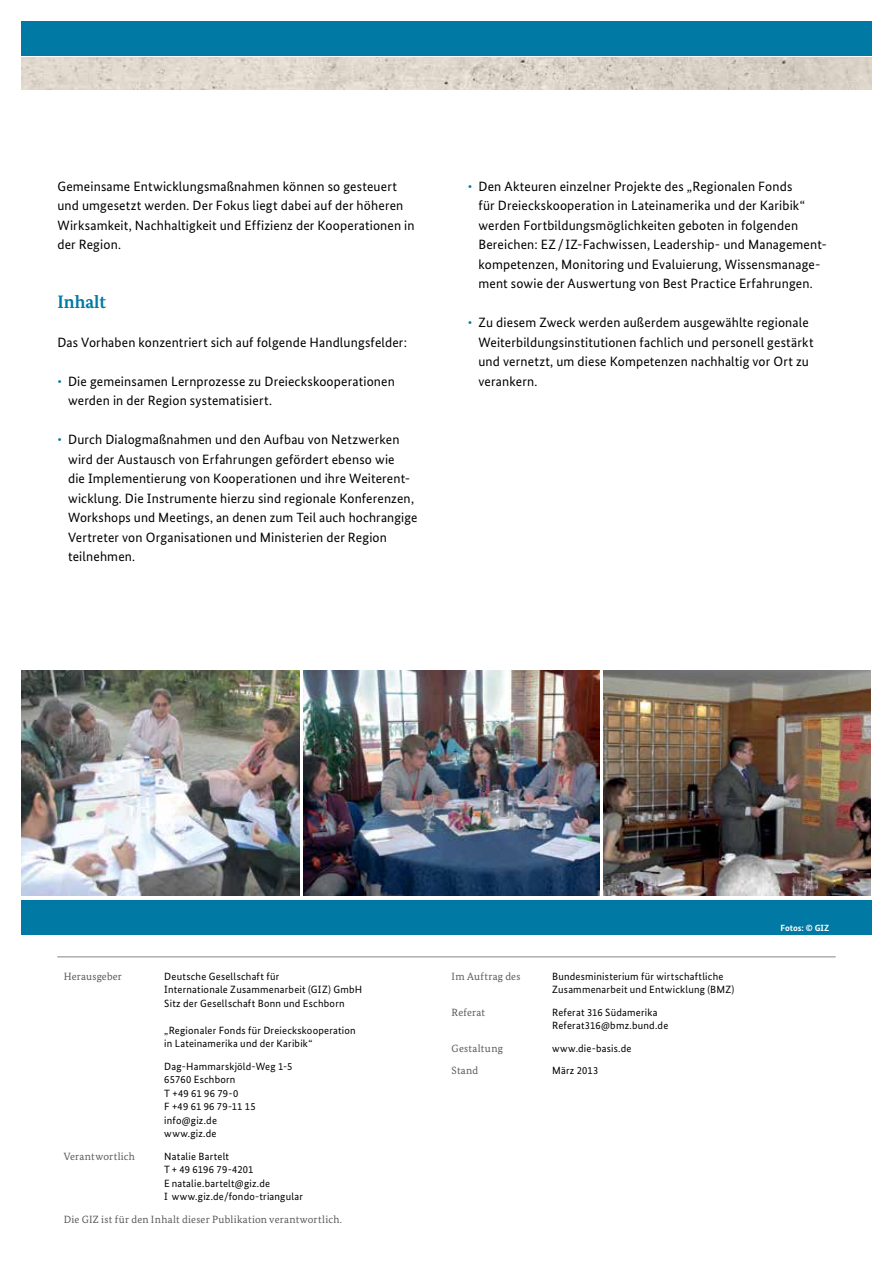
<style>
.page{position:relative;width:893px;height:1263px;background:#fff}
.page>*{position:absolute;margin:0;border:0;box-sizing:border-box;transform-origin:0 0}
.t1{font:700 18px "Bundes Serif";color:#007aa4}
.t2{font:13.5px/19.5px "Bundes Sans";letter-spacing:.01em;color:#000}
.t3{font:13.35px "Bundes Sans";letter-spacing:.01em;color:#000}
.t4{font:10.5px/13.5px "Bundes Sans";letter-spacing:.02em;color:#000}
.t5{font:10.5px "Bundes Serif";letter-spacing:.025em;color:#58595b}
.t6{font:700 9px "Bundes Sans";color:#fff}
.s1{color:#007aa4}
</style>
<div class="page">
<svg style="left:118px;top:670px;width:198px;height:226px"></svg>
<div style="left:21px;top:21px;width:851px;height:34px;background:#007aa4"></div>
<img style="left:21px;top:57px;width:851px;height:32px">
<hr style="left:57px;top:956px;width:779px;height:1px;background:#a9abae">
<img style="left:21px;top:671px;width:278px;height:225px">
<img style="left:303px;top:671px;width:297px;height:225px">
<img style="left:604px;top:671px;width:266px;height:225px">
<div style="left:21px;top:900px;width:851px;height:34px;background:#007aa4"></div>
<p class="t2" style="left:57px;top:176px;width:359px">Gemeinsame Entwicklungsmaßnahmen können so gesteuert und umgesetzt werden. Der Fokus liegt dabei auf der höheren Wirksamkeit, Nachhaltigkeit und Effizienz der Kooperationen in der Region.</p>
<h1 class="t1" style="left:57px;top:290px;width:50px">Inhalt</h1>
<p class="t2" style="left:57px;top:332px;width:351px">Das Vorhaben konzentriert sich auf folgende Handlungsfelder:</p>
<p class="t2" style="left:68px;top:371px;width:328px;text-indent:-11px"><span class="s1">•</span> Die gemeinsamen Lernprozesse zu Dreieckskooperationen werden in der Region systematisiert.</p>
<p class="t2" style="left:68px;top:429px;width:347px;text-indent:-11px"><span class="s1">•</span> Durch Dialogmaßnahmen und den Aufbau von Netzwerken wird der Austausch von Erfahrungen gefördert ebenso wie die Implementierung von Kooperationen und ihre Weiterent&shy;wicklung. Die Instrumente hierzu sind regionale Konferenzen,</p>
<p class="t3" style="left:68px;top:509px;width:351px">Workshops und Meetings, an denen zum Teil auch hochrangige</p>
<p class="t2" style="left:68px;top:527px;width:320px">Vertreter von Organisationen und Ministerien der Region teilnehmen.</p>
<p class="t2" style="left:478px;top:176px;width:350px;text-indent:-11px"><span class="s1">•</span> Den Akteuren einzelner Projekte des „Regionalen Fonds<br>für Dreieckskooperation in Lateinamerika und der Karibik“ werden Fortbildungsmöglichkeiten geboten in folgenden Bereichen: EZ/ IZ-Fachwissen, Leadership- und Management&shy;kompetenzen, Monitoring und Evaluierung, Wissensmanage&shy;ment sowie der Auswertung von Best Practice Erfahrungen.</p>
<p class="t2" style="left:478px;top:312px;width:337px;text-indent:-11px"><span class="s1">•</span> Zu diesem Zweck werden außerdem ausgewählte regionale Weiterbildungsinstitutionen fachlich und personell gestärkt und vernetzt, um diese Kompetenzen nachhaltig vor Ort zu verankern.</p>
<p class="t5" style="left:64px;top:969px;width:60px">Herausgeber</p>
<p class="t4" style="left:164px;top:969px;width:199px">Deutsche Gesellschaft für<br>Internationale Zusammenarbeit (GIZ) GmbH<br>Sitz der Gesellschaft Bonn und Eschborn</p>
<p class="t4" style="left:164px;top:1023px;width:193px">„Regionaler Fonds für Dreieckskooperation in Lateinamerika und der Karibik“</p>
<p class="t4" style="left:164px;top:1059px;width:130px">Dag-Hammarskjöld-Weg 1-5<br>65760 Eschborn<br>T +49 61 96 79-0<br>F +49 61 96 79-11 15 info@giz.de<br>www.giz.de</p>
<p class="t5" style="left:64px;top:1150px;width:73px">Verantwortlich</p>
<p class="t4" style="left:164px;top:1149px;width:140px">Natalie Bartelt<br>T + 49 6196 79-4201<br>E natalie.bartelt@giz.de<br>I www.giz.de/fondo-triangular</p>
<p class="t5" style="left:64px;top:1213px;width:280px">Die GIZ ist für den Inhalt dieser Publikation verantwortlich.</p>
<p class="t5" style="left:452px;top:970px;width:70px">Im Auftrag des</p>
<p class="t4" style="left:552px;top:969px;width:184px">Bundesministerium für wirtschaftliche<br>Zusammenarbeit und Entwicklung (BMZ)</p>
<p class="t5" style="left:452px;top:1006px;width:35px">Referat</p>
<p class="t4" style="left:552px;top:1005px;width:118px">Referat 316 Südamerika<br>Referat316@bmz.bund.de</p>
<p class="t5" style="left:452px;top:1042px;width:53px">Gestaltung</p>
<p class="t4" style="left:552px;top:1041px;width:81px">www.die-basis.de</p>
<p class="t5" style="left:452px;top:1064px;width:28px">Stand</p>
<p class="t4" style="left:552px;top:1064px;width:48px">März 2013</p>
<p class="t6" style="left:780px;top:922px;width:50px">Fotos: © GIZ</p>
</div>
